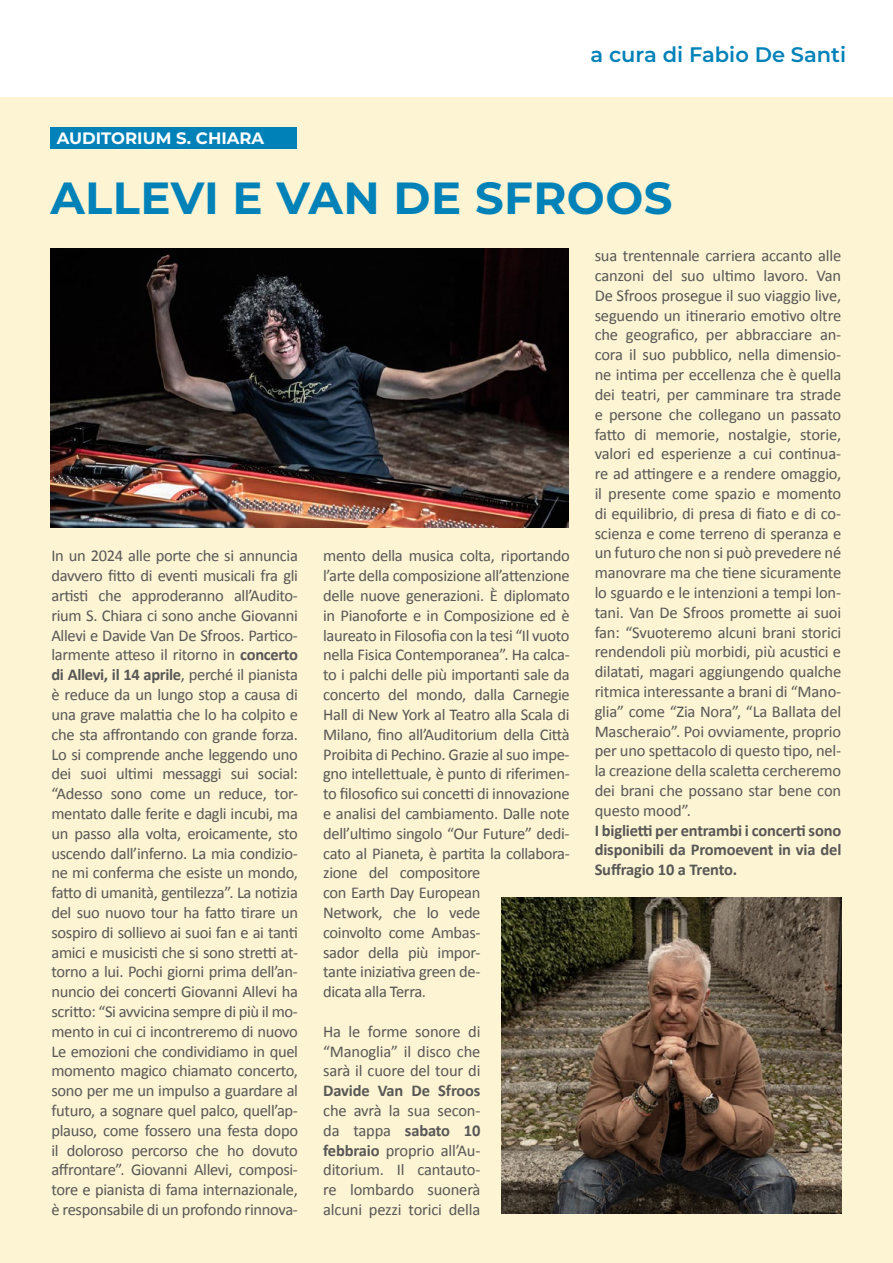
<style>
.page{position:relative;width:893px;height:1263px;background:#fff}
.page>*{position:absolute;margin:0;border:0;box-sizing:border-box;transform-origin:0 0}
.t1{font:700 45px "Montserrat";letter-spacing:.01em;color:#0082b8}
.t2{font:600 21px "Montserrat";color:#0082b8}
.t3{font:16.5px/19.8px "Calibri";letter-spacing:-.02em;color:#575756;text-align:justify}
.t4{font:700 16.5px/19.8px "Calibri";letter-spacing:-.01em;color:#575756;text-align:justify}
.t5{font:700 16.5px "Montserrat";color:#fff}
.s1{font-weight:700}
</style>
<div class="page">
<div style="left:0;top:97px;width:893px;height:1166px;background:#fdf4d3"></div>
<div style="left:50px;top:128px;width:247px;height:21px;background:#0082b8"></div>
<img style="left:502px;top:897px;width:340px;height:317px">
<img style="left:50px;top:249px;width:518px;height:279px">
<p class="t5" style="left:57px;top:126px;width:209px">AUDITORIUM S. CHIARA</p>
<p class="t2" style="left:591px;top:40px;width:257px">a cura di Fabio De Santi</p>
<h1 class="t1" style="left:50px;top:165px;width:624px">ALLEVI E VAN DE SFROOS</h1>
<p class="t3" style="left:51px;top:546px;width:248px">In un 2024 alle porte che si annuncia davvero fitto di eventi musicali fra gli artisti che approderanno all’Audito&shy;rium S. Chiara ci sono anche Giovanni Allevi e Davide Van De Sfroos. Partico&shy;larmente atteso il ritorno in <span class="s1">concerto di Allevi, il 14 aprile</span>, perché il pianista è reduce da un lungo stop a causa di una grave malattia che lo ha colpito e che sta affrontando con grande forza.<br>Lo si comprende anche leggendo uno dei suoi ultimi messaggi sui social: “Adesso sono come un reduce, tor&shy;mentato dalle ferite e dagli incubi, ma un passo alla volta, eroicamente, sto uscendo dall’inferno. La mia condizio&shy;ne mi conferma che esiste un mondo, fatto di umanità, gentilezza”. La notizia del suo nuovo tour ha fatto tirare un sospiro di sollievo ai suoi fan e ai tanti amici e musicisti che si sono stretti at&shy;torno a lui. Pochi giorni prima dell’an&shy;nuncio dei concerti Giovanni Allevi ha scritto: “Si avvicina sempre di più il mo&shy;mento in cui ci incontreremo di nuovo Le emozioni che condividiamo in quel momento magico chiamato concerto, sono per me un impulso a guardare al futuro, a sognare quel palco, quell’ap&shy;plauso, come fossero una festa dopo il doloroso percorso che ho dovuto affrontare”. Giovanni Allevi, composi&shy;tore e pianista di fama internazionale, è responsabile di un profondo rinnova-</p>
<p class="t3" style="left:323px;top:546px;width:248px;text-align:left">mento della musica colta, riportando l’arte della composizione all’attenzione delle nuove generazioni. È diplomato in Pianoforte e in Composizione ed è laureato in Filosofia con la tesi “Il vuoto nella Fisica Contemporanea”. Ha calca&shy;to i palchi delle più importanti sale da concerto del mondo, dalla Carnegie Hall di New York al Teatro alla Scala di Milano, fino all’Auditorium della Città Proibita di Pechino. Grazie al suo impe&shy;gno intellettuale, è punto di riferimen&shy;to filosofico sui concetti di innovazione e analisi del cambiamento. Dalle note dell’ultimo singolo “Our Future” dedi&shy;cato al Pianeta, è partita la collabora&shy;zione del compositore<br>con Earth Day European<br>Network, che lo vede<br>coinvolto come Ambas-<br>sador della più impor-<br>tante iniziativa green de-<br>dicata alla Terra.</p>
<p class="t3" style="left:323px;top:1021px;width:159px">Ha le forme sonore di “Manoglia” il disco che sarà il cuore del tour di</p>
<p class="t4" style="left:323px;top:1080px;width:159px">Davide Van De Sfroos</p>
<p class="t3" style="left:323px;top:1100px;width:159px">che avrà la sua secon&shy;da tappa <span class="s1">sabato 10 febbraio</span> proprio all’Au&shy;ditorium. Il cantauto&shy;re lombardo suonerà alcuni pezzi torici della</p>
<p class="t3" style="left:595px;top:245px;width:248px">sua trentennale carriera accanto alle canzoni del suo ultimo lavoro. Van De Sfroos prosegue il suo viaggio live, seguendo un itinerario emotivo oltre che geografico, per abbracciare an&shy;cora il suo pubblico, nella dimensio&shy;ne intima per eccellenza che è quella dei teatri, per camminare tra strade e persone che collegano un passato fatto di memorie, nostalgie, storie, valori ed esperienze a cui continua&shy;re ad attingere e a rendere omaggio, il presente come spazio e momento di equilibrio, di presa di fiato e di co&shy;scienza e come terreno di speranza e un futuro che non si può prevedere né manovrare ma che tiene sicuramente lo sguardo e le intenzioni a tempi lon&shy;tani. Van De Sfroos promette ai suoi fan: “Svuoteremo alcuni brani storici rendendoli più morbidi, più acustici e dilatati, magari aggiungendo qualche ritmica interessante a brani di “Mano&shy;glia” come “Zia Nora”, “La Ballata del Mascheraio”. Poi ovviamente, proprio per uno spettacolo di questo tipo, nel&shy;la creazione della scaletta cercheremo dei brani che possano star bene con questo mood”.</p>
<p class="t4" style="left:595px;top:820px;width:248px">I biglietti per entrambi i concerti sono disponibili da Promoevent in via del Suffragio 10 a Trento.</p>
</div>
